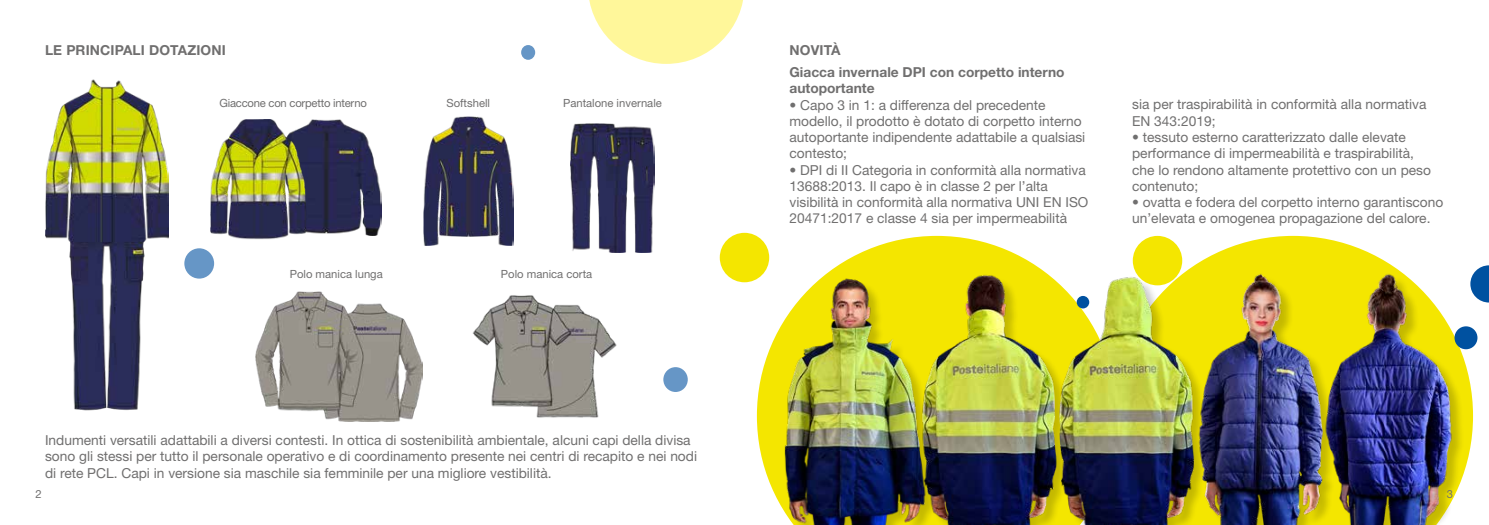
<style>
.page{position:relative;width:1489px;height:525px;background:#fff}
.page>*{position:absolute;margin:0;border:0;box-sizing:border-box;transform-origin:0 0}
.t1{font:13.75px/16.2px "Helvetica Neue LT Std";color:#706f6f}
.t2{font:700 13.75px/16.2px "Helvetica Neue LT Std";color:#706f6f}
.t3{font:11.25px "Helvetica Neue LT Std";color:#706f6f}
.t4{font:11.25px "Helvetica Neue LT Std";letter-spacing:-.02em;color:#706f6f}
</style>
<div class="page">
<div style="left:663px;top:367px;width:24px;height:25px;background:#6696c6;border-radius:50%"></div>
<div style="left:521px;top:45px;width:14px;height:15px;background:#6696c6;border-radius:50%"></div>
<div style="left:184px;top:248px;width:30px;height:30px;background:#6696c6;border-radius:50%"></div>
<div style="left:719px;top:233px;width:50px;height:49px;background:#f4e600;border-radius:50%"></div>
<img style="left:45px;top:79px;width:124px;height:332px">
<img style="left:313px;top:119px;width:68px;height:117px">
<img style="left:210px;top:119px;width:103px;height:120px">
<img style="left:256px;top:292px;width:166px;height:129px">
<img style="left:472px;top:295px;width:145px;height:123px">
<img style="left:570px;top:123px;width:84px;height:130px">
<img style="left:423px;top:116px;width:90px;height:129px">
<svg style="left:589px;top:0;width:154px;height:64px"></svg>
<svg style="left:756px;top:236px;width:279px;height:261px"></svg>
<svg style="left:1142px;top:236px;width:249px;height:29px;fill:#f4e600"></svg>
<div style="left:882px;top:254px;width:31px;height:32px;background:#f4e600;border-radius:50%"></div>
<div style="left:1315px;top:261px;width:31px;height:31px;background:#f4e600;border-radius:50%"></div>
<div style="left:1132px;top:236px;width:50px;height:49px;background:#f4e600;border-radius:50%"></div>
<div style="left:1454px;top:326px;width:23px;height:23px;background:#0051a0;border-radius:50%"></div>
<img style="left:776px;top:265px;width:135px;height:259px">
<img style="left:911px;top:265px;width:141px;height:259px">
<img style="left:1052px;top:265px;width:136px;height:259px">
<img style="left:1347px;top:265px;width:125px;height:259px">
<img style="left:1188px;top:265px;width:159px;height:259px">
<svg style="left:1470px;top:265px;width:18px;height:37px"></svg>
<p class="t2" style="left:45px;top:41px;width:182px">LE PRINCIPALI DOTAZIONI</p>
<p class="t4" style="left:219px;top:97px;width:149px">Giaccone con corpetto interno</p>
<p class="t3" style="left:446px;top:97px;width:45px">Softshell</p>
<p class="t3" style="left:563px;top:97px;width:100px">Pantalone invernale</p>
<p class="t3" style="left:290px;top:267px;width:94px">Polo manica lunga</p>
<p class="t3" style="left:501px;top:267px;width:93px">Polo manica corta</p>
<p class="t1" style="left:45px;top:431px;width:653px">Indumenti versatili adattabili a diversi contesti. In ottica di sostenibilità ambientale, alcuni capi della divisa sono gli stessi per tutto il personale operativo e di coordinamento presente nei centri di recapito e nei nodi di rete PCL. Capi in versione sia maschile sia femminile per una migliore vestibilità.</p>
<p class="t2" style="left:789px;top:42px;width:53px">NOVITÀ</p>
<p class="t2" style="left:789px;top:64px;width:276px">Giacca invernale DPI con corpetto interno autoportante</p>
<p class="t1" style="left:789px;top:96px;width:297px">• Capo 3 in 1: a differenza del precedente modello, il prodotto è dotato di corpetto interno autoportante indipendente adattabile a qualsiasi contesto;</p>
<p class="t1" style="left:789px;top:161px;width:300px">• DPI di II Categoria in conformità alla normativa 13688:2013. Il capo è in classe 2 per l’alta visibilità in conformità alla normativa UNI EN ISO 20471:2017 e classe 4 sia per impermeabilità</p>
<p class="t1" style="left:1132px;top:96px;width:296px">sia per traspirabilità in conformità alla normativa<br>EN 343:2019;</p>
<p class="t1" style="left:1132px;top:129px;width:300px">• tessuto esterno caratterizzato dalle elevate performance di impermeabilità e traspirabilità, che lo rendono altamente protettivo con un peso contenuto;</p>
<p class="t1" style="left:1132px;top:194px;width:313px">• ovatta e fodera del corpetto interno garantiscono un’elevata e omogenea propagazione del calore.</p>
<p class="t3" style="left:35px;top:486px;width:8px">2</p>
<p class="t3" style="left:1446px;top:486px;width:8px">3</p>
</div>
